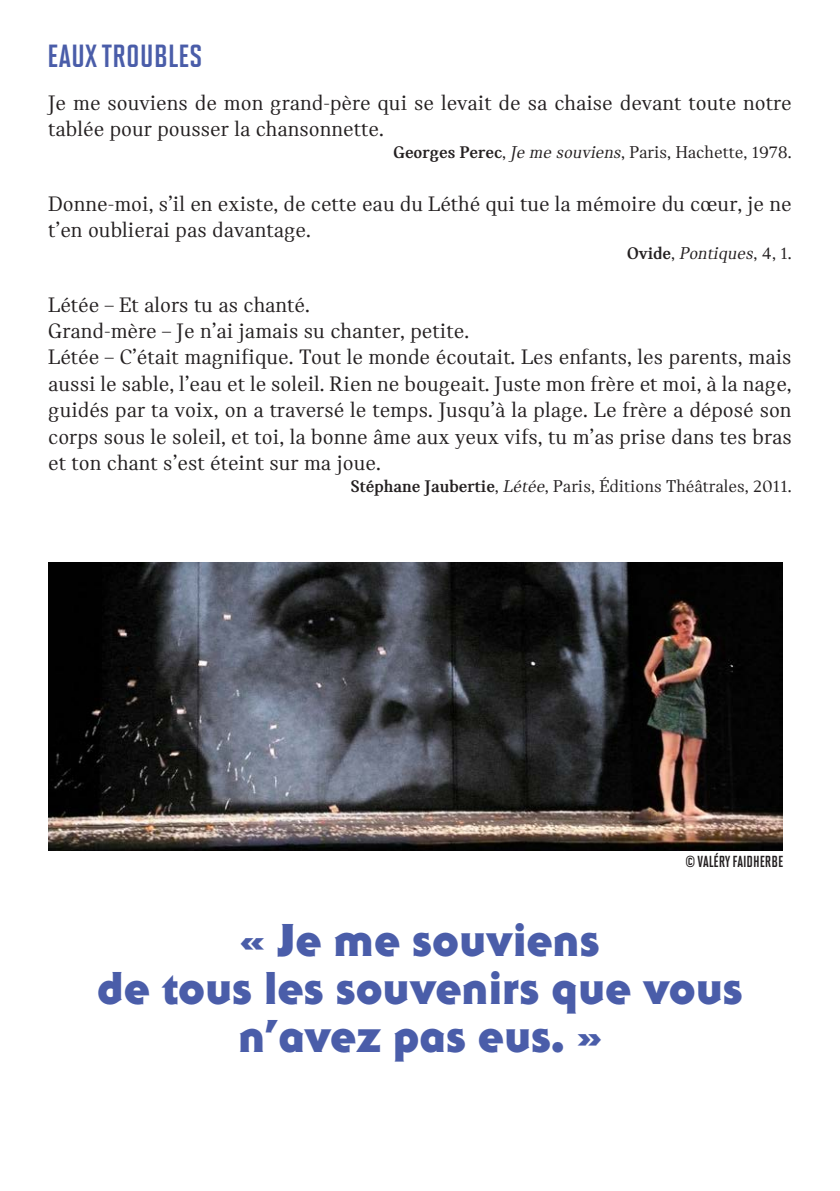
<style>
.page{position:relative;width:840px;height:1191px;background:#fff}
.page>*{position:absolute;margin:0;border:0;box-sizing:border-box;transform-origin:0 0}
.t1{font:900 48px/48px "Serif Gothic Hvy ITC";color:#4a5da9;text-align:center}
.t2{font:32px "Solano Gothic MVB Bd Cap";color:#4a5da9}
.t3{font:22px/26.4px "Catalog";color:#231f20}
.t4{font:18px "Catalog";color:#231f20}
.t5{font:italic 18px "Catalog";color:#231f20}
.t6{font:16px "Solano Gothic MVB Bd Cap";color:#231f20;scale:.93 1}
.s1{font-weight:900}
.s2{font-style:italic}
.s3{font-weight:900;font-style:normal}
.s4{font-style:normal}
</style>
<div class="page">
<img style="left:48px;top:562px;width:733px;height:288px">
<p class="t2" style="left:47px;top:38px;width:156px">EAUX TROUBLES</p>
<p class="t3" style="left:48px;top:90px;width:744px">Je me souviens de mon grand-père qui se levait de sa chaise devant toute notre tablée pour pousser la chansonnette.</p>
<p class="t4" style="left:393px;top:142px;width:399px"><span class="s1">Georges Perec</span>, <span class="s2">Je me souviens</span>, Paris, Hachette, 1978.</p>
<p class="t3" style="left:48px;top:190px;width:744px">Donne-moi, s’il en existe, de cette eau du Léthé qui tue la mémoire du cœur, je ne t’en oublierai pas davantage.</p>
<p class="t5" style="left:627px;top:243px;width:166px"><span class="s3">Ovide</span><span class="s4">,</span> Pontiques<span class="s4">, 4, 1.</span></p>
<p class="t3" style="left:48px;top:291px;width:263px">Létée – Et alors tu as chanté.</p>
<p class="t3" style="left:48px;top:318px;width:422px">Grand-mère – Je n’ai jamais su chanter, petite.</p>
<p class="t3" style="left:48px;top:344px;width:744px;text-align:justify">Létée – C’était magnifique. Tout le monde écoutait. Les enfants, les parents, mais aussi le sable, l’eau et le soleil. Rien ne bougeait. Juste mon frère et moi, à la nage, guidés par ta voix, on a traversé le temps. Jusqu’à la plage. Le frère a déposé son corps sous le soleil, et toi, la bonne âme aux yeux vifs, tu m’as prise dans tes bras et ton chant s’est éteint sur ma joue.</p>
<p class="t4" style="left:350px;top:476px;width:442px"><span class="s1">Stéphane Jaubertie</span>, <span class="s2">Létée</span>, Paris, Éditions Théâtrales, 2011.</p>
<p class="t6" style="left:685px;top:852px;width:107px">© VALÉRY FAIDHERBE</p>
<p class="t1" style="left:240px;top:916px;width:361px">« Je me souviens</p>
<p class="t1" style="left:97px;top:964px;width:647px">de tous les souvenirs que vous n’avez pas eus. »</p>
</div>
